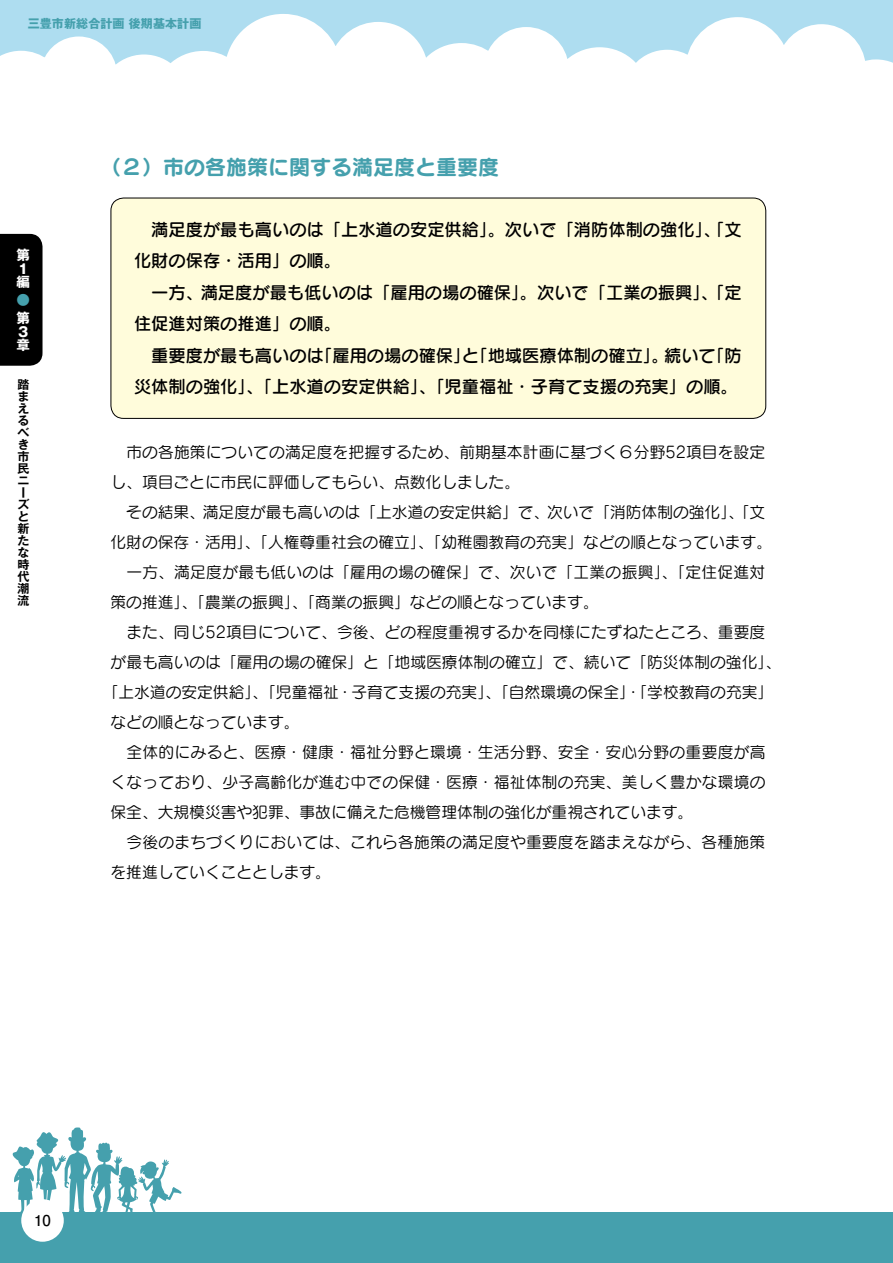
<style>
.page{position:relative;width:893px;height:1263px;background:#fff}
.page>*{position:absolute;margin:0;border:0;box-sizing:border-box;transform-origin:0 0}
.t1{font:21px "Seurat Pro B";color:#45a0ad}
.t2{font:17.25px/31.5px "Seurat Pro DB";color:#000}
.t3{font:15.75px "Seurat Pro M";color:#000}
.t4{font:700 15px "Futo Go B101 Pr 5";color:#000}
.t5{font:700 13.5px/13.5px "Gothic MB101 Pr 5";color:#fff}
.t6{font:700 13.5px "Gothic MB101 Pr 5";color:#45a0ad}
.t7{font:700 12px/12px "Gothic MB101 Pr 5 De";color:#000}
.t8{font:700 12px "Gothic MB101 Pr 5";letter-spacing:.01em;color:#45a0ad}
</style>
<div class="page">
<div style="left:0;top:1135px;width:893px;height:128px;background:#45a0ad"></div>
<div style="left:0;top:995px;width:893px;height:217px;background:#fff"></div>
<div style="left:0;top:0;width:893px;height:134px;background:#aeddf0"></div>
<svg style="left:207px;top:14px;width:181px;height:184px"></svg>
<svg style="left:0;top:36px;width:207px;height:189px"></svg>
<svg style="left:377px;top:23px;width:242px;height:175px"></svg>
<svg style="left:619px;top:17px;width:249px;height:220px"></svg>
<svg style="left:12px;top:1127px;width:170px;height:89px"></svg>
<div style="left:868px;top:59px;width:25px;height:75px;background:#fff"></div>
<div style="left:0;top:234px;width:43px;height:132px;background:#000"></div>
<div style="left:111px;top:198px;width:655px;height:220px;background:#fffcdb;border-radius:13px"></div>
<div style="left:111px;top:198px;width:655px;height:221px;border:1px solid #000;border-radius:13px"></div>
<div style="left:21px;top:1199px;width:43px;height:43px;background:#fff;border-radius:50%"></div>
<p class="t8" style="left:28px;top:13px;width:175px">三豊市新総合計画 後期基本計画</p>
<p class="t5" style="left:17px;top:247px;width:14px">第<br>１編</p>
<p class="t6" style="left:17px;top:289px;width:14px">●</p>
<p class="t5" style="left:17px;top:310px;width:14px">第<br>３章</p>
<p class="t7" style="left:17px;top:378px;width:13px">踏まえるべき市民ニーズと新たな時代潮流</p>
<h1 class="t1" style="left:100px;top:153px;width:400px">（２）市の各施策に関する満足度と重要度</h1>
<p class="t2" style="left:134px;top:213px;width:609px">　満足度が最も高いのは「上水道の安定供給」。次いで「消防体制の強化」、「文化財の保存・活用」の順。<br>　一方、満足度が最も低いのは「雇用の場の確保」。次いで「工業の振興」、「定住促進対策の推進」の順。<br>　重要度が最も高いのは「雇用の場の確保」と「地域医療体制の確立」。続いて「防災体制の強化」、「上水道の安定供給」、「児童福祉・子育て支援の充実」の順。</p>
<p class="t3" style="left:111px;top:442px;width:656px">　市の各施策についての満足度を把握するため、前期基本計画に基づく６分野52項目を設定</p>
<p class="t3" style="left:111px;top:472px;width:411px">し、項目ごとに市民に評価してもらい、点数化しました。</p>
<p class="t3" style="left:111px;top:502px;width:656px">　その結果、満足度が最も高いのは「上水道の安定供給」で、次いで「消防体制の強化」、「文</p>
<p class="t3" style="left:111px;top:532px;width:663px">化財の保存・活用」、「人権尊重社会の確立」、「幼稚園教育の充実」などの順となっています。</p>
<p class="t3" style="left:111px;top:562px;width:656px">　一方、満足度が最も低いのは「雇用の場の確保」で、次いで「工業の振興」、「定住促進対</p>
<p class="t3" style="left:111px;top:592px;width:490px">策の推進」、「農業の振興」、「商業の振興」などの順となっています。</p>
<p class="t3" style="left:111px;top:622px;width:656px">　また、同じ52項目について、今後、どの程度重視するかを同様にたずねたところ、重要度</p>
<p class="t3" style="left:111px;top:652px;width:672px">が最も高いのは「雇用の場の確保」と「地域医療体制の確立」で、続いて「防災体制の強化」、</p>
<p class="t3" style="left:103px;top:682px;width:672px">「上水道の安定供給」、「児童福祉・子育て支援の充実」、「自然環境の保全」・「学校教育の充実」</p>
<p class="t3" style="left:111px;top:712px;width:190px">などの順となっています。</p>
<p class="t3" style="left:111px;top:742px;width:656px">　全体的にみると、医療・健康・福祉分野と環境・生活分野、安全・安心分野の重要度が高</p>
<p class="t3" style="left:111px;top:772px;width:656px">くなっており、少子高齢化が進む中での保健・医療・福祉体制の充実、美しく豊かな環境の</p>
<p class="t3" style="left:111px;top:802px;width:584px">保全、大規模災害や犯罪、事故に備えた危機管理体制の強化が重視されています。</p>
<p class="t3" style="left:111px;top:832px;width:656px">　今後のまちづくりにおいては、これら各施策の満足度や重要度を踏まえながら、各種施策</p>
<p class="t3" style="left:111px;top:862px;width:222px">を推進していくこととします。</p>
<p class="t4" style="left:34px;top:1208px;width:18px">10</p>
</div>
